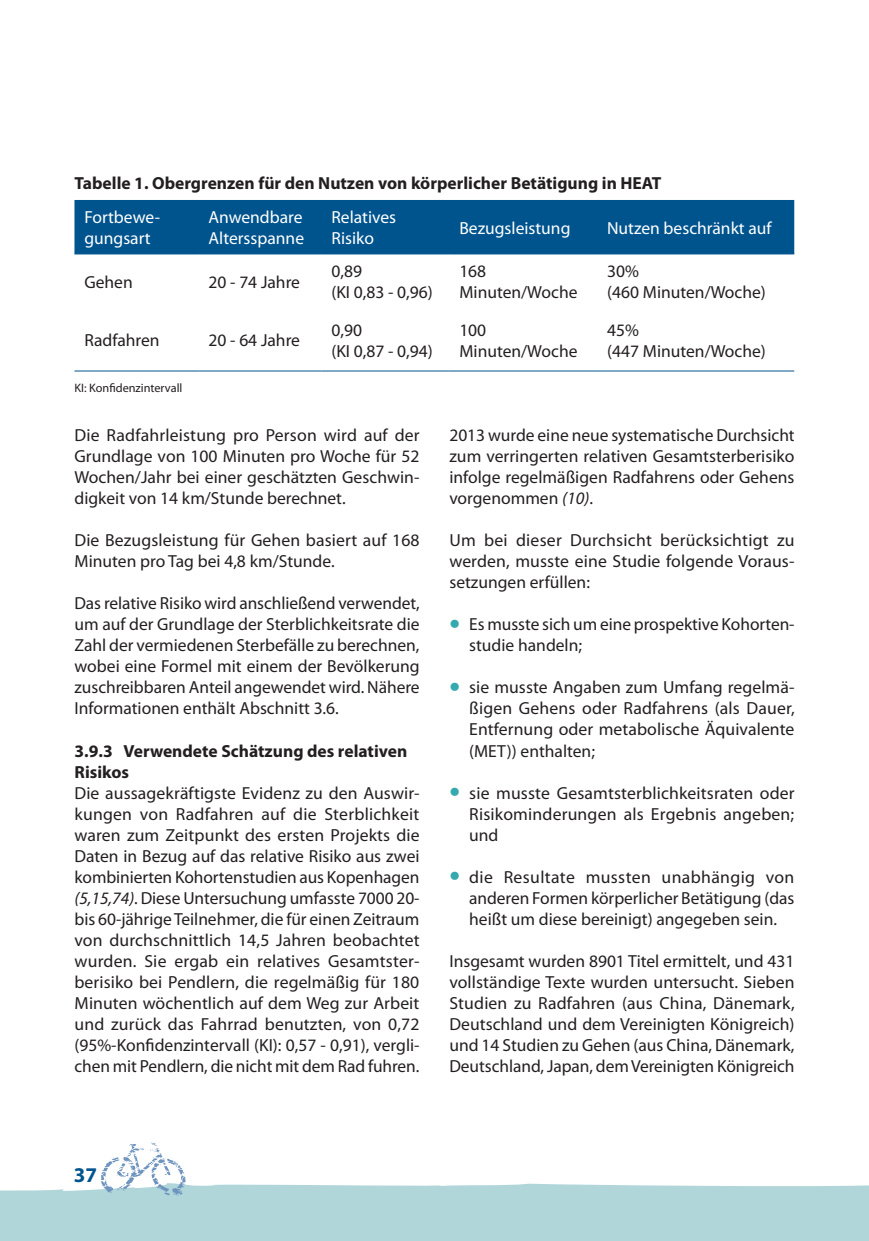
<style>
.page{position:relative;width:869px;height:1241px;background:#fff}
.page>*{position:absolute;margin:0;border:0;box-sizing:border-box;transform-origin:0 0}
.t1{font:700 21px "Myriad Pro";color:#00548e}
.Brød{font:17.5px/21px "Myriad Pro";color:#231f20;text-align:justify}
.Mellem_3_sort{font:700 17.5px/21px "Myriad Pro";color:#231f20}
.t2{font:17.5px/21px "Myriad Pro";color:#fff}
.Fodnote{font:12.25px "Myriad Pro";color:#231f20}
.s1{font-style:italic}
.s2{font-weight:700;font-size:31.5px;color:#36a9af}
</style>
<div class="page">
<div style="left:0;top:1183px;width:868px;height:57px;background:#b0d6da"></div>
<svg style="left:100px;top:1142px;width:86px;height:53px"></svg>
<div style="left:74px;top:200px;width:719px;height:53px;background:#00548e"></div>
<hr style="left:74px;top:253px;width:124px;height:1px;background:#00548e">
<hr style="left:198px;top:253px;width:123px;height:1px;background:#00548e">
<hr style="left:321px;top:253px;width:128px;height:1px;background:#00548e">
<hr style="left:449px;top:253px;width:148px;height:1px;background:#00548e">
<hr style="left:597px;top:253px;width:196px;height:1px;background:#00548e">
<hr style="left:74px;top:370px;width:124px;height:1px;background:#00548e">
<hr style="left:198px;top:370px;width:123px;height:1px;background:#00548e">
<hr style="left:321px;top:370px;width:128px;height:1px;background:#00548e">
<hr style="left:449px;top:370px;width:148px;height:1px;background:#00548e">
<hr style="left:597px;top:370px;width:196px;height:1px;background:#00548e">
<p class="Mellem_3_sort" style="left:74px;top:173px;width:588px">Tabelle 1. Obergrenzen für den Nutzen von körperlicher Betätigung in HEAT</p>
<p class="t2" style="left:84px;top:207px;width:77px">Fortbewe&shy;gungsart</p>
<p class="t2" style="left:208px;top:207px;width:97px">Anwendbare<br>Altersspanne</p>
<p class="t2" style="left:331px;top:207px;width:66px">Relatives<br>Risiko</p>
<p class="t2" style="left:459px;top:217px;width:113px">Bezugsleistung</p>
<p class="t2" style="left:606px;top:217px;width:166px">Nutzen beschränkt auf</p>
<p class="Brød" style="left:84px;top:271px;width:50px">Gehen</p>
<p class="Brød" style="left:208px;top:271px;width:93px">20 - 74 Jahre</p>
<p class="Brød" style="left:331px;top:261px;width:103px">0,89<br>(KI 0,83 - 0,96)</p>
<p class="Brød" style="left:459px;top:261px;width:120px">168<br>Minuten/Woche</p>
<p class="Brød" style="left:606px;top:261px;width:160px">30%<br>(460 Minuten/Woche)</p>
<p class="Brød" style="left:84px;top:330px;width:77px">Radfahren</p>
<p class="Brød" style="left:208px;top:330px;width:93px">20 - 64 Jahre</p>
<p class="Brød" style="left:331px;top:319px;width:103px">0,90<br>(KI 0,87 - 0,94)</p>
<p class="Brød" style="left:459px;top:319px;width:120px">100<br>Minuten/Woche</p>
<p class="Brød" style="left:606px;top:319px;width:160px">45%<br>(447 Minuten/Woche)</p>
<p class="Fodnote" style="left:74px;top:381px;width:109px">KI: Konfidenzintervall</p>
<p class="Brød" style="left:74px;top:425px;width:346px">Die Radfahrleistung pro Person wird auf der Grundlage von 100 Minuten pro Woche für 52<br>Wochen/Jahr bei einer geschätzten Geschwin&shy;digkeit von 14 km/Stunde berechnet.</p>
<p class="Brød" style="left:74px;top:530px;width:346px">Die Bezugsleistung für Gehen basiert auf 168<br>Minuten pro Tag bei 4,8 km/Stunde.</p>
<p class="Brød" style="left:74px;top:593px;width:346px">Das relative Risiko wird anschließend verwendet, um auf der Grundlage der Sterblichkeitsrate die Zahl der vermiedenen Sterbefälle zu berechnen, wobei eine Formel mit einem der Bevölkerung zuschreibbaren Anteil angewendet wird. Nähere Informationen enthält Abschnitt 3.6.</p>
<p class="Mellem_3_sort" style="left:74px;top:740px;width:334px">3.9.3 Verwendete Schätzung des relativen<br>Risikos</p>
<p class="Brød" style="left:74px;top:782px;width:346px">Die aussagekräftigste Evidenz zu den Auswir&shy;kungen von Radfahren auf die Sterblichkeit waren zum Zeitpunkt des ersten Projekts die Daten in Bezug auf das relative Risiko aus zwei kombinierten Kohortenstudien aus Kopenhagen <span class="s1">(5,15,74)</span>. Diese Untersuchung umfasste 7000 20- bis 60-jährige Teilnehmer, die für einen Zeitraum von durchschnittlich 14,5 Jahren beobachtet wurden. Sie ergab ein relatives Gesamtster&shy;berisiko bei Pendlern, die regelmäßig für 180<br>Minuten wöchentlich auf dem Weg zur Arbeit und zurück das Fahrrad benutzten, von 0,72 (95%-Konfidenzintervall (KI): 0,57 - 0,91), vergli&shy;chen mit Pendlern, die nicht mit dem Rad fuhren.</p>
<p class="Brød" style="left:449px;top:425px;width:346px">2013 wurde eine neue systematische Durchsicht zum verringerten relativen Gesamtsterberisiko infolge regelmäßigen Radfahrens oder Gehens vorgenommen <span class="s1">(10)</span>.</p>
<p class="Brød" style="left:449px;top:530px;width:346px">Um bei dieser Durchsicht berücksichtigt zu werden, musste eine Studie folgende Voraus&shy;setzungen erfüllen:</p>
<p class="Brød" style="left:469px;top:614px;width:326px;text-indent:-20px"><span class="s2">•</span> Es musste sich um eine prospektive Kohorten&shy;studie handeln;</p>
<p class="Brød" style="left:469px;top:677px;width:327px;text-indent:-20px"><span class="s2">•</span> sie musste Angaben zum Umfang regelmä&shy;ßigen Gehens oder Radfahrens (als Dauer, Entfernung oder metabolische Äquivalente (MET)) enthalten;</p>
<p class="Brød" style="left:469px;top:782px;width:327px;text-indent:-20px"><span class="s2">•</span> sie musste Gesamtsterblichkeitsraten oder Risikominderungen als Ergebnis angeben; und</p>
<p class="Brød" style="left:469px;top:866px;width:326px;text-indent:-20px"><span class="s2">•</span> die Resultate mussten unabhängig von anderen Formen körperlicher Betätigung (das heißt um diese bereinigt) angegeben sein.</p>
<p class="Brød" style="left:449px;top:950px;width:346px">Insgesamt wurden 8901 Titel ermittelt, und 431 vollständige Texte wurden untersucht. Sieben Studien zu Radfahren (aus China, Dänemark, Deutschland und dem Vereinigten Königreich) und 14 Studien zu Gehen (aus China, Dänemark, Deutschland, Japan, dem Vereinigten Königreich</p>
<p class="t1" style="left:74px;top:1162px;width:25px">37</p>
</div>
